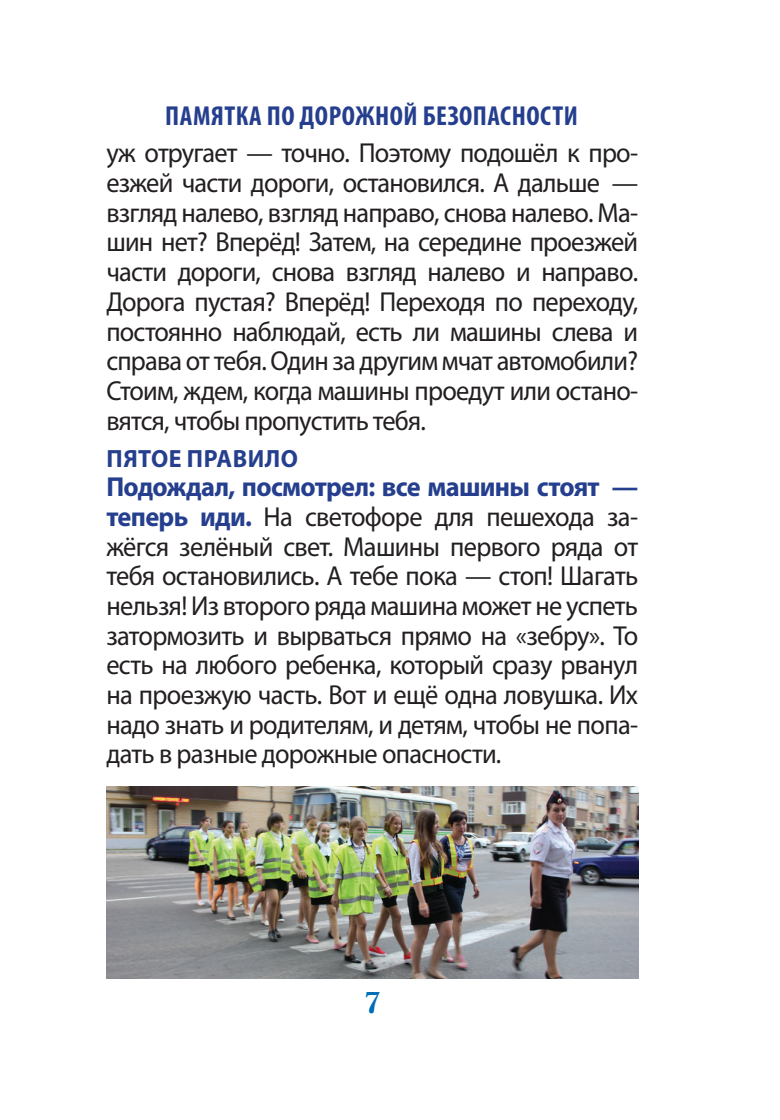
<style>
.page{position:relative;width:780px;height:1120px;background:#fff}
.page>*{position:absolute;margin:0;border:0;box-sizing:border-box;transform-origin:0 0}
.t1{font:700 30px "Petersburg C";color:#006eb7}
.t2{font:27.5px/29.8px "Myriad Pro";letter-spacing:-.03em;color:#231f20;text-align:justify;scale:.96 1}
.t3{font:700 condensed 27.5px "Myriad Pro";letter-spacing:.02em;color:#253f8e}
.t4{font:700 25px "Myriad Pro";letter-spacing:.02em;color:#253f8e;scale:.96 1}
.s1{font-weight:700;color:#253f8e}
</style>
<div class="page">
<img style="left:106px;top:787px;width:532px;height:191px">
<p class="t3" style="left:165px;top:99px;width:414px">ПАМЯТКА ПО ДОРОЖНОЙ БЕЗОПАСНОСТИ</p>
<p class="t2" style="left:106px;top:138px;width:555px">уж отругает — точно. Поэтому подошёл к про&shy;езжей части дороги, остановился. А дальше — взгляд налево, взгляд направо, снова налево. Ма&shy;шин нет? Вперёд! Затем, на середине проезжей части дороги, снова взгляд налево и направо.<br>Дорога пустая? Вперёд! Переходя по переходу, постоянно наблюдай, есть ли машины слева и справа от тебя. Один за другим мчат автомобили?<br>Стоим, ждем, когда машины проедут или остано&shy;вятся, чтобы пропустить тебя.</p>
<p class="t4" style="left:107px;top:442px;width:201px">ПЯТОЕ ПРАВИЛО</p>
<p class="t2" style="left:106px;top:472px;width:555px"><span class="s1">Подождал, посмотрел: все машины стоят — теперь иди.</span> На светофоре для пешехода за&shy;жёгся зелёный свет. Машины первого ряда от тебя остановились. А тебе пока — стоп! Шагать нельзя! Из второго ряда машина может не успеть затормозить и вырваться прямо на «зебру». То есть на любого ребенка, который сразу рванул на проезжую часть. Вот и ещё одна ловушка. Их надо знать и родителям, и детям, чтобы не попа&shy;дать в разные дорожные опасности.</p>
<p class="t1" style="left:365px;top:984px;width:17px">7</p>
</div>
